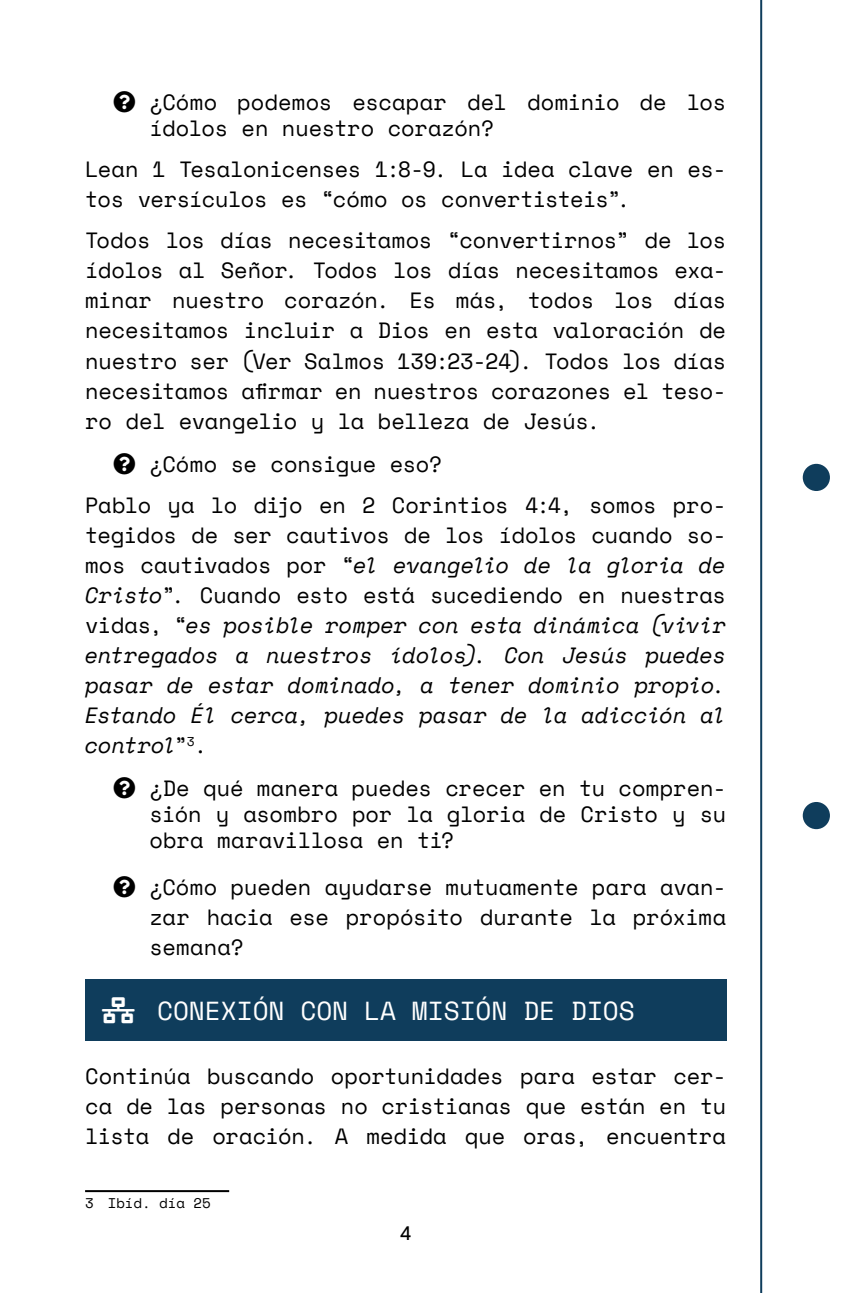
<style>
.page{position:relative;width:868px;height:1293px;background:#fff}
.page>*{position:absolute;margin:0;border:0;box-sizing:border-box;transform-origin:0 0}
.t1{font:26px "Space Mono";color:#fff}
.t2{font:22px/30px "Space Mono";letter-spacing:-.015em;color:#000;text-align:justify}
.t3{font:italic 22px/30px "Space Mono";color:#000;text-align:justify}
.t4{font:20px "Product Sans";color:#000}
.t5{font:14px "Space Mono";color:#000}
.s1{font-style:normal}
</style>
<div class="page">
<hr style="left:760px;top:0;width:2px;height:1293px;background:#0f3d5c">
<div style="left:802px;top:802px;width:27px;height:27px;background:#0f3d5c;border-radius:50%"></div>
<div style="left:802px;top:464px;width:27px;height:27px;background:#0f3d5c;border-radius:50%"></div>
<div style="left:85px;top:979px;width:641px;height:62px;background:#0f3d5c"></div>
<hr style="left:85px;top:1190px;width:144px;height:2px;background:#000">
<p class="t2" style="left:149px;top:88px;width:578px;line-height:26px">¿Cómo podemos escapar del dominio de los ídolos en nuestro corazón?</p>
<p class="t2" style="left:85px;top:153px;width:642px">Lean 1 Tesalonicenses 1:8-9. La idea clave en es&shy;tos versículos es “cómo os convertisteis”.</p>
<p class="t2" style="left:85px;top:225px;width:642px">Todos los días necesitamos “convertirnos” de los ídolos al Señor. Todos los días necesitamos exa&shy;minar nuestro corazón. Es más, todos los días necesitamos incluir a Dios en esta valoración de nuestro ser (Ver Salmos 139:23-24). Todos los días necesitamos afirmar en nuestros corazones el teso&shy;ro del evangelio y la belleza de Jesús.</p>
<p class="t2" style="left:85px;top:442px;width:642px;line-height:41.4px;text-indent:64px">¿Cómo se consigue eso?<br>Pablo ya lo dijo en 2 Corintios 4:4, somos pro-</p>
<p class="t3" style="left:85px;top:519px;width:642px"><span class="s1">tegidos de ser cautivos de los ídolos cuando so&shy;mos cautivados por “</span>el evangelio de la gloria de Cristo<span class="s1">”. Cuando esto está sucediendo en nuestras vidas, “</span>es posible romper con esta dinámica (vivir entregados a nuestros ídolos). Con Jesús puedes pasar de estar dominado, a tener dominio propio.<br>Estando Él cerca, puedes pasar de la adicción al control<span class="s1">”</span><sup>3</sup><span class="s1">.</span></p>
<p class="t2" style="left:149px;top:774px;width:578px;line-height:26px">¿De qué manera puedes crecer en tu compren&shy;sión y asombro por la gloria de Cristo y su obra maravillosa en ti?</p>
<p class="t2" style="left:149px;top:871px;width:578px">¿Cómo pueden ayudarse mutuamente para avan&shy;zar hacia ese propósito durante la próxima semana?</p>
<p class="t1" style="left:157px;top:992px;width:479px">CONEXIÓN CON LA MISIÓN DE DIOS</p>
<p class="t2" style="left:85px;top:1060px;width:642px">Continúa buscando oportunidades para estar cer&shy;ca de las personas no cristianas que están en tu lista de oración. A medida que oras, encuentra</p>
<p class="t5" style="left:85px;top:1192px;width:127px">3 Ibíd. día 25</p>
<p class="t4" style="left:399px;top:1221px;width:13px">4</p>
</div>
